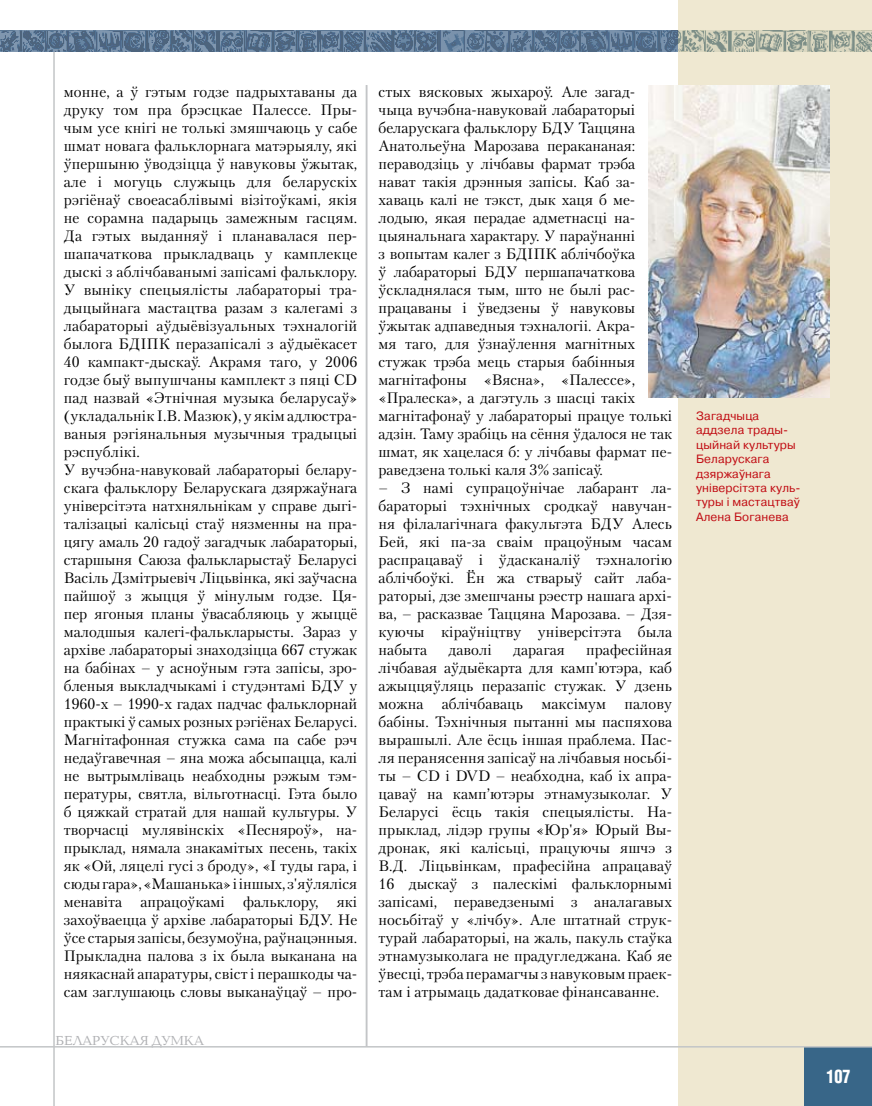
<style>
.page{position:relative;width:872px;height:1106px;background:#fff}
.page>*{position:absolute;margin:0;border:0;box-sizing:border-box;transform-origin:0 0}
.t1{font:700 18px "AG Letterica Cond L";color:#fff;scale:.9 1}
.t2{font:15px/18px "Petersburg C";color:#000}
.t3{font:13.5px "Baltica C";color:#aeafb2}
.t4{font:12px/14.4px "Pragmatica C";letter-spacing:.01em;color:#c10c13}
</style>
<div class="page">
<div style="left:678px;top:0;width:194px;height:1106px;background:#efe8d1"></div>
<hr style="left:53px;top:52px;width:2px;height:1054px;background:#c3c5c7">
<div style="left:804px;top:1047px;width:68px;height:59px;background:#386688"></div>
<svg style="left:0;top:31px;width:872px;height:21px;background:#6f8497"></svg>
<hr style="left:0;top:1046px;width:872px;height:1px;background:#c3c5c7">
<hr style="left:366px;top:85px;width:1px;height:961px;background:#c3c5c7">
<img style="left:648px;top:86px;width:181px;height:311px">
<p class="t2" style="left:64px;top:82px;width:295px">монне, а ў гэтым годзе падрыхтаваны да друку том пра брэсцкае Палессе. Пры&shy;чым усе кнігі не толькі змяшчаюць у сабе шмат новага фальклорнага матэрыялу, які ўпершыню ўводзіцца ў навуковы ўжытак, але і могуць служыць для беларускіх рэгіёнаў своеасаблівымі візітоўкамі, якія не сорамна падарыць замежным гасцям.<br>Да гэтых выданняў і планавалася пер&shy;шапачаткова прыкладваць у камплекце дыскі з аблічбаванымі запісамі фальклору.<br>У выніку спецыялісты лабараторыі тра&shy;дыцыйнага мастацтва разам з калегамі з лабараторыі аўдыёвізуальных тэхналогій былога БДІПК перазапісалі з аўдыёкасет 40 кампакт-дыскаў. Акрамя таго, у 2006 годзе быў выпушчаны камплект з пяці CD пад назвай «Этнічная музыка беларусаў» (укладальнік І.В. Мазюк), у якім адлюстра&shy;ваныя рэгіянальныя музычныя традыцыі рэспублікі.<br>У вучэбна-навуковай лабараторыі белару&shy;скага фальклору Беларускага дзяржаўнага універсітэта натхняльнікам у справе дыгі&shy;талізацыі калісьці стаў нязменны на пра&shy;цягу амаль 20 гадоў загадчык лабараторыі, старшыня Саюза фалькларыстаў Беларусі Васіль Дзмітрыевіч Ліцьвінка, які заўчасна пайшоў з жыцця ў мінулым годзе. Ця&shy;пер ягоныя планы ўвасабляюць у жыццё малодшыя калегі-фалькларысты. Зараз у архіве лабараторыі знаходзіцца 667 стужак на бабінах – у асноўным гэта запісы, зро&shy;бленыя выкладчыкамі і студэнтамі БДУ у 1960-х – 1990-х гадах падчас фальклорнай практыкі ў самых розных рэгіёнах Беларусі.<br>Магнітафонная стужка сама па сабе рэч недаўгавечная – яна можа абсыпацца, калі не вытрымліваць неабходны рэжым тэм&shy;пературы, святла, вільготнасці. Гэта было б цяжкай стратай для нашай культуры. У творчасці мулявінскіх «Песняроў», на&shy;прыклад, нямала знакамітых песень, такіх як «Ой, ляцелі гусі з броду», «І туды гара, і сюды гара», «Машанька» і іншых, з'яўляліся менавіта апрацоўкамі фальклору, які захоўваецца ў архіве лабараторыі БДУ. Не ўсе старыя запісы, безумоўна, раўнацэнныя.<br>Прыкладна палова з іх была выканана на няякаснай апаратуры, свіст і перашкоды ча&shy;сам заглушаюць словы выканаўцаў – про-</p>
<p class="t2" style="left:378px;top:82px;width:295px">стых вясковых жыхароў. Але загад&shy;чыца вучэбна-навуковай лабараторыі беларускага фальклору БДУ Таццяна Анатольеўна Марозава перакананая: пераводзіць у лічбавы фармат трэба нават такія дрэнныя запісы. Каб за&shy;хаваць калі не тэкст, дык хаця б ме&shy;лодыю, якая перадае адметнасці на&shy;цыянальнага характару. У параўнанні<br>з вопытам калег з БДІПК аблічбоўка<br>ў лабараторыі БДУ першапачаткова ўскладнялася тым, што не былі рас&shy;працаваны і ўведзены ў навуковы ўжытак адпаведныя тэхналогіі. Акра-<br>мя таго, для ўзнаўлення магнітных стужак трэба мець старыя бабінныя магнітафоны «Вясна», «Палессе», «Пралеска», а дагэтуль з шасці такіх магнітафонаў у лабараторыі працуе толькі адзін. Таму зрабіць на сёння ўдалося не так шмат, як хацелася б: у лічбавы фармат пе&shy;раведзена толькі каля 3% запісаў.</p>
<p class="t2" style="left:378px;top:478px;width:295px;text-align:justify">– З намі супрацоўнічае лабарант ла&shy;бараторыі тэхнічных сродкаў навучан&shy;ня філалагічнага факультэта БДУ Алесь Бей, які па-за сваім працоўным часам распрацаваў і ўдасканаліў тэхналогію аблічбоўкі. Ён жа стварыў сайт лаба&shy;раторыі, дзе змешчаны рэестр нашага архі&shy;ва, – расказвае Таццяна Марозава. – Дзя&shy;куючы кіраўніцтву універсітэта была набыта</p>
<p class="t2" style="left:378px;top:640px;width:295px;text-align:justify;text-indent:208px">прафесійная лічбавая аўдыёкарта для камп'ютэра, каб ажыццяўляць перазапіс стужак. У дзень можна аблічбаваць максімум палову бабіны. Тэхнічныя пытанні мы паспяхова вырашылі. Але ёсць іншая праблема. Пас&shy;ля перанясення запісаў на лічбавыя носьбі&shy;ты – CD і DVD – неабходна, каб іх апра&shy;цаваў на камп’ютэры этнамузыколаг. У Беларусі ёсць такія спецыялісты. На&shy;прыклад, лідэр групы «Юр'я» Юрый Вы&shy;дронак, які калісьці, працуючы яшчэ з В.Д. Ліцьвінкам, прафесійна апрацаваў 16 дыскаў з палескімі фальклорнымі запісамі, пераведзенымі з аналагавых носьбітаў у «лічбу». Але штатнай струк&shy;турай лабараторыі, на жаль, пакуль стаўка этнамузыколага не прадугледжана. Каб яе ўвесці, трэба перамагчы з навуковым праек&shy;там і атрымаць дадатковае фінансаванне.</p>
<p class="t2" style="left:448px;top:640px;width:45px">даволі</p>
<p class="t2" style="left:513px;top:640px;width:53px">дарагая</p>
<p class="t3" style="left:56px;top:1033px;width:150px">БЕЛАРУСКАЯ ДУМКА</p>
<p class="t4" style="left:696px;top:408px;width:106px">Загадчыца аддзела трады&shy;цыйнай культуры<br>Беларускага дзяржаўнага універсітэта куль&shy;туры і мастацтваў<br>Алена Боганева</p>
<p class="t1" style="left:826px;top:1065px;width:29px">107</p>
</div>
